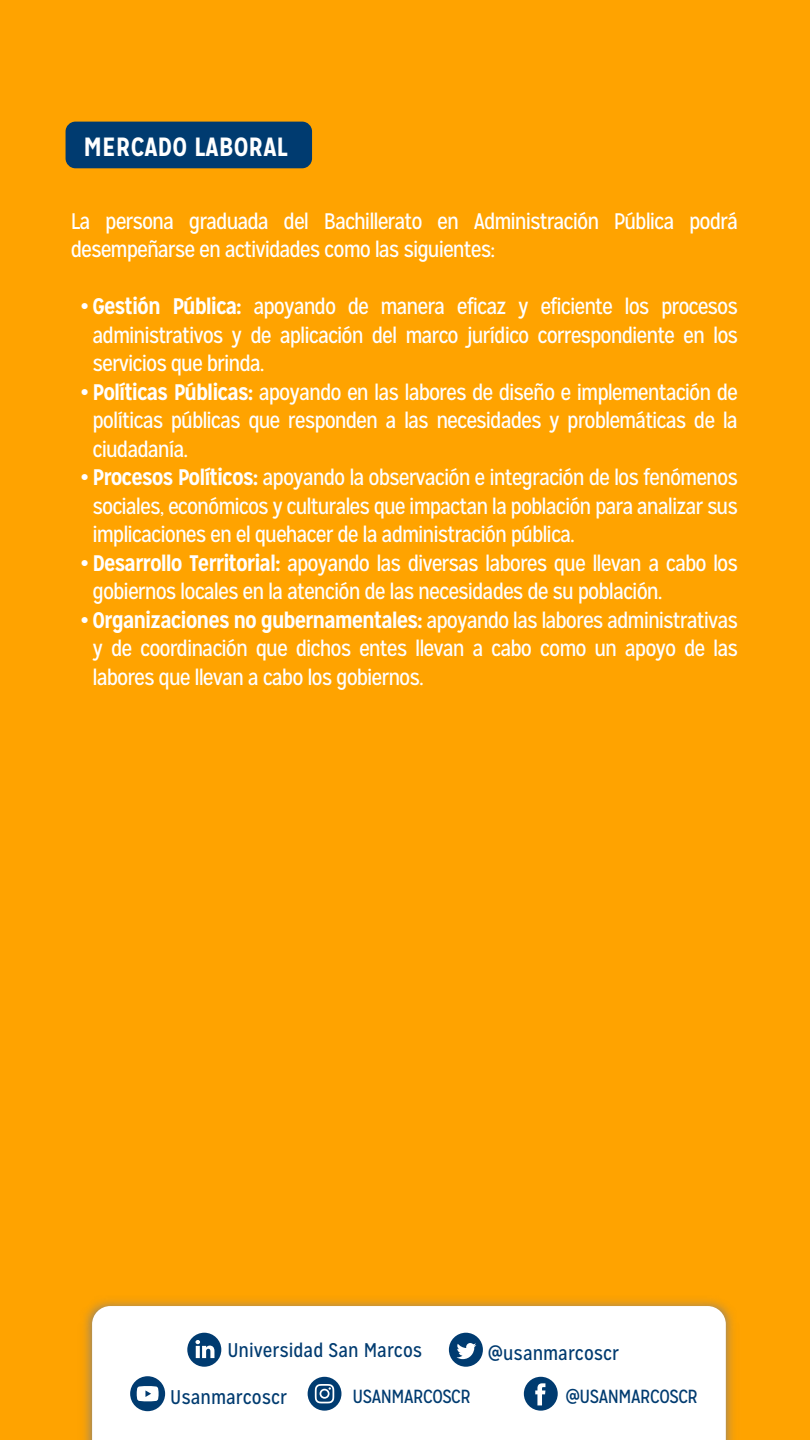
<style>
.page{position:relative;width:810px;height:1440px;background:#ffa300}
.page>*{position:absolute;margin:0;border:0;box-sizing:border-box;transform-origin:0 0}
.t1{font:700 26.33px "Mission Gothic";color:#fff}
.t2{font:22.5px/28.5px "Mission Gothic";letter-spacing:-.045em;color:#fff;text-align:justify}
.t3{font:19.8px "Mission Gothic";color:#003b70}
.t4{font:18.98px "Mission Gothic";letter-spacing:-.025em;color:#003b70}
.s1{font-weight:700}
</style>
<div class="page">
<img style="left:84px;top:1300px;width:649px;height:140px">
<div style="left:92px;top:1306px;width:634px;height:134px;background:#fff"></div>
<svg style="left:308px;top:1377px;width:33px;height:34px"></svg>
<svg style="left:524px;top:1377px;width:34px;height:34px"></svg>
<svg style="left:130px;top:1376px;width:35px;height:35px"></svg>
<svg style="left:449px;top:1333px;width:34px;height:34px"></svg>
<svg style="left:187px;top:1333px;width:34px;height:34px"></svg>
<div style="left:66px;top:122px;width:246px;height:46px;background:#003b70;border-radius:10px"></div>
<p class="t1" style="left:84px;top:130px;width:206px">MERCADO LABORAL</p>
<p class="t2" style="left:71px;top:207px;width:669px">La persona graduada del Bachillerato en Administración Pública podrá desempeñarse en actividades como las siguientes:</p>
<p class="t2" style="left:93px;top:292px;width:647px;text-indent:-12px"><span class="s1">• Gestión Pública:</span> apoyando de manera eficaz y eficiente los procesos administrativos y de aplicación del marco jurídico correspondiente en los servicios que brinda.</p>
<p class="t2" style="left:93px;top:378px;width:647px;text-indent:-12px"><span class="s1">• Políticas Públicas:</span> apoyando en las labores de diseño e implementación de políticas públicas que responden a las necesidades y problemáticas de la ciudadanía.</p>
<p class="t2" style="left:93px;top:463px;width:647px;text-indent:-12px"><span class="s1">• Procesos Políticos:</span> apoyando la observación e integración de los fenómenos sociales, económicos y culturales que impactan la población para analizar sus implicaciones en el quehacer de la administración pública.</p>
<p class="t2" style="left:93px;top:549px;width:647px;text-indent:-12px"><span class="s1">• Desarrollo Territorial:</span> apoyando las diversas labores que llevan a cabo los gobiernos locales en la atención de las necesidades de su población.</p>
<p class="t2" style="left:93px;top:606px;width:647px;text-indent:-12px"><span class="s1">• Organizaciones no gubernamentales:</span> apoyando las labores administrativas y de coordinación que dichos entes llevan a cabo como un apoyo de las labores que llevan a cabo los gobiernos.</p>
<p class="t3" style="left:227px;top:1338px;width:196px">Universidad San Marcos</p>
<p class="t3" style="left:488px;top:1341px;width:133px">@usanmarcoscr</p>
<p class="t3" style="left:170px;top:1385px;width:118px">Usanmarcoscr</p>
<p class="t4" style="left:353px;top:1385px;width:120px">USANMARCOSCR</p>
<p class="t4" style="left:565px;top:1385px;width:134px">@USANMARCOSCR</p>
</div>
